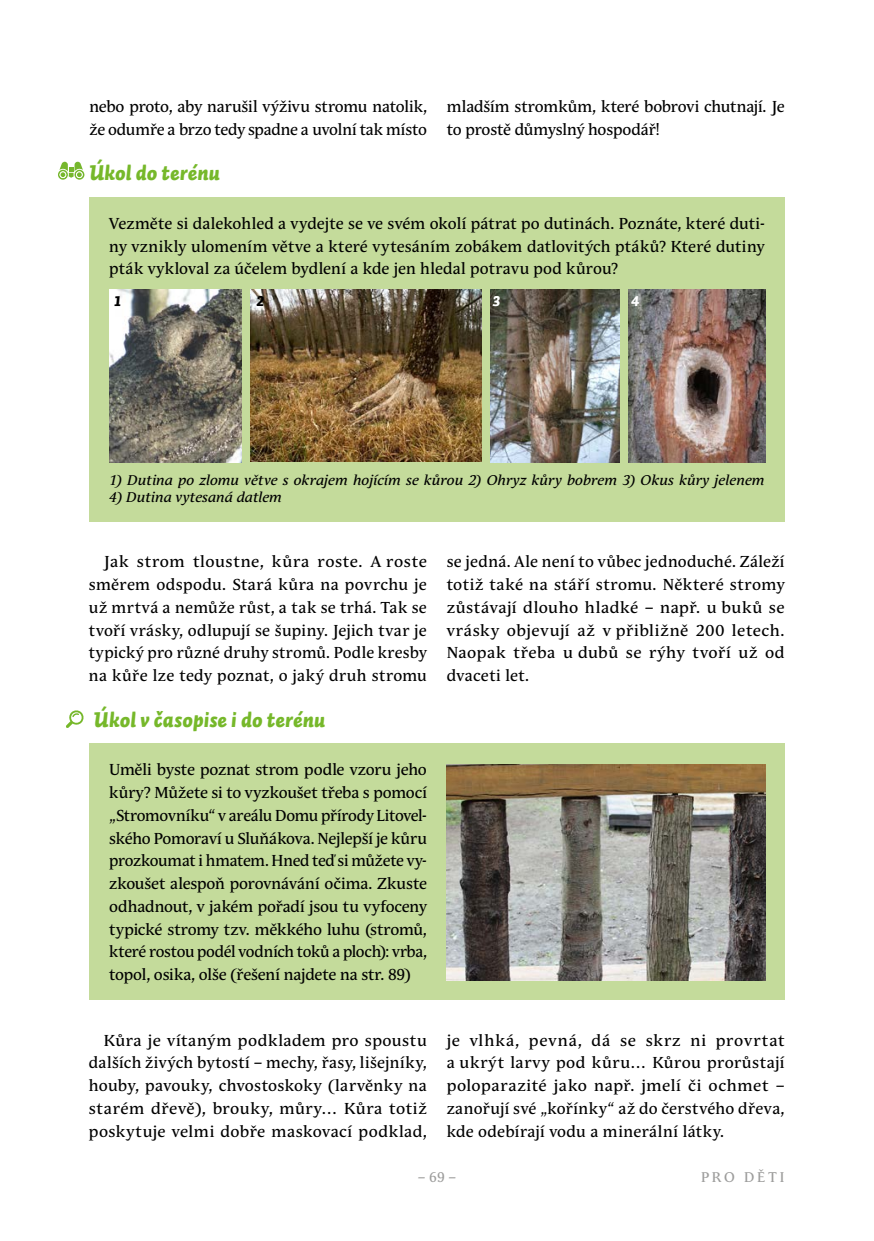
<style>
.page{position:relative;width:874px;height:1241px;background:#fff}
.page>*{position:absolute;margin:0;border:0;box-sizing:border-box;transform-origin:0 0}
.t1{font:21px "Auto 2 Black Italic LF";letter-spacing:.005em;color:#76b82a}
.t2{font:15.75px/22.8px "Andulka Text Pro";letter-spacing:.01em;color:#000;text-align:justify}
.t3{font:italic 14px "Andulka Text Pro";letter-spacing:.005em;color:#000}
.t4{font:14px "Andulka Text Pro";letter-spacing:.195em;color:#9d9d9c}
.t5{font:14px "Auto 2 Black Italic LF";color:#000}
.t6{font:14px "Auto 2 Black Italic LF";color:#fff}
</style>
<div class="page">
<div style="left:89px;top:197px;width:695px;height:325px;background:#c4db9b"></div>
<svg style="left:66px;top:710px;width:18px;height:18px"></svg>
<svg style="left:58px;top:162px;width:26px;height:18px"></svg>
<div style="left:89px;top:743px;width:695px;height:256px;background:#c4db9b"></div>
<img style="left:446px;top:764px;width:319px;height:215px">
<img style="left:109px;top:290px;width:132px;height:172px">
<img style="left:251px;top:289px;width:230px;height:172px">
<img style="left:490px;top:290px;width:129px;height:172px">
<img style="left:628px;top:290px;width:137px;height:172px">
<p class="t2" style="left:89px;top:95px;width:339px">nebo proto, aby narušil výživu stromu natolik, že odumře a brzo tedy spadne a uvolní tak místo</p>
<p class="t2" style="left:446px;top:95px;width:339px">mladším stromkům, které bobrovi chutnají. Je to prostě důmyslný hospodář!</p>
<h1 class="t1" style="left:89px;top:159px;width:132px">Úkol do terénu</h1>
<p class="t2" style="left:109px;top:212px;width:656px">Vezměte si dalekohled a vydejte se ve svém okolí pátrat po dutinách. Poznáte, které duti&shy;ny vznikly ulomením větve a které vytesáním zobákem datlovitých ptáků? Které dutiny pták vykloval za účelem bydlení a kde jen hledal potravu pod kůrou?</p>
<p class="t5" style="left:114px;top:292px;width:8px">1</p>
<p class="t5" style="left:256px;top:292px;width:9px">2</p>
<p class="t6" style="left:492px;top:292px;width:9px">3</p>
<p class="t6" style="left:630px;top:292px;width:10px">4</p>
<p class="t3" style="left:109px;top:471px;width:656px">1) Dutina po zlomu větve s okrajem hojícím se kůrou 2) Ohryz kůry bobrem 3) Okus kůry jelenem</p>
<p class="t3" style="left:109px;top:489px;width:174px">4) Dutina vytesaná datlem</p>
<p class="t2" style="left:89px;top:550px;width:339px;text-indent:15px">Jak strom tloustne, kůra roste. A roste směrem odspodu. Stará kůra na povrchu je už mrtvá a nemůže růst, a tak se trhá. Tak se tvoří vrásky, odlupují se šupiny. Jejich tvar je typický pro různé druhy stromů. Podle kresby na kůře lze tedy poznat, o jaký druh stromu</p>
<p class="t2" style="left:446px;top:550px;width:339px">se jedná. Ale není to vůbec jednoduché. Záleží totiž také na stáří stromu. Některé stromy zůstávají dlouho hladké – např. u buků se vrásky objevují až v přibližně 200 letech.<br>Naopak třeba u dubů se rýhy tvoří už od dvaceti let.</p>
<h1 class="t1" style="left:94px;top:705px;width:233px">Úkol v časopise i do terénu</h1>
<p class="t2" style="left:109px;top:758px;width:319px">Uměli byste poznat strom podle vzoru jeho kůry? Můžete si to vyzkoušet třeba s pomocí „Stromovníku“ v areálu Domu přírody Litovel&shy;ského Pomoraví u Sluňákova. Nejlepší je kůru prozkoumat i hmatem. Hned teď si můžete vy&shy;zkoušet alespoň porovnávání očima. Zkuste odhadnout, v jakém pořadí jsou tu vyfoceny typické stromy tzv. měkkého luhu (stromů, které rostou podél vodních toků a ploch): vrba, topol, osika, olše (řešení najdete na str. 89)</p>
<p class="t2" style="left:89px;top:1028px;width:339px;text-indent:15px">Kůra je vítaným podkladem pro spoustu dalších živých bytostí – mechy, řasy, lišejníky, houby, pavouky, chvostoskoky (larvěnky na starém dřevě), brouky, můry… Kůra totiž poskytuje velmi dobře maskovací podklad,</p>
<p class="t2" style="left:446px;top:1028px;width:339px">je vlhká, pevná, dá se skrz ni provrtat a ukrýt larvy pod kůru… Kůrou prorůstají poloparazité jako např. jmelí či ochmet – zanořují své „kořínky“ až do čerstvého dřeva, kde odebírají vodu a minerální látky.</p>
<p class="t4" style="left:417px;top:1168px;width:40px">– 69 –</p>
<p class="t4" style="left:700px;top:1168px;width:85px">PRO DĚTI</p>
</div>
